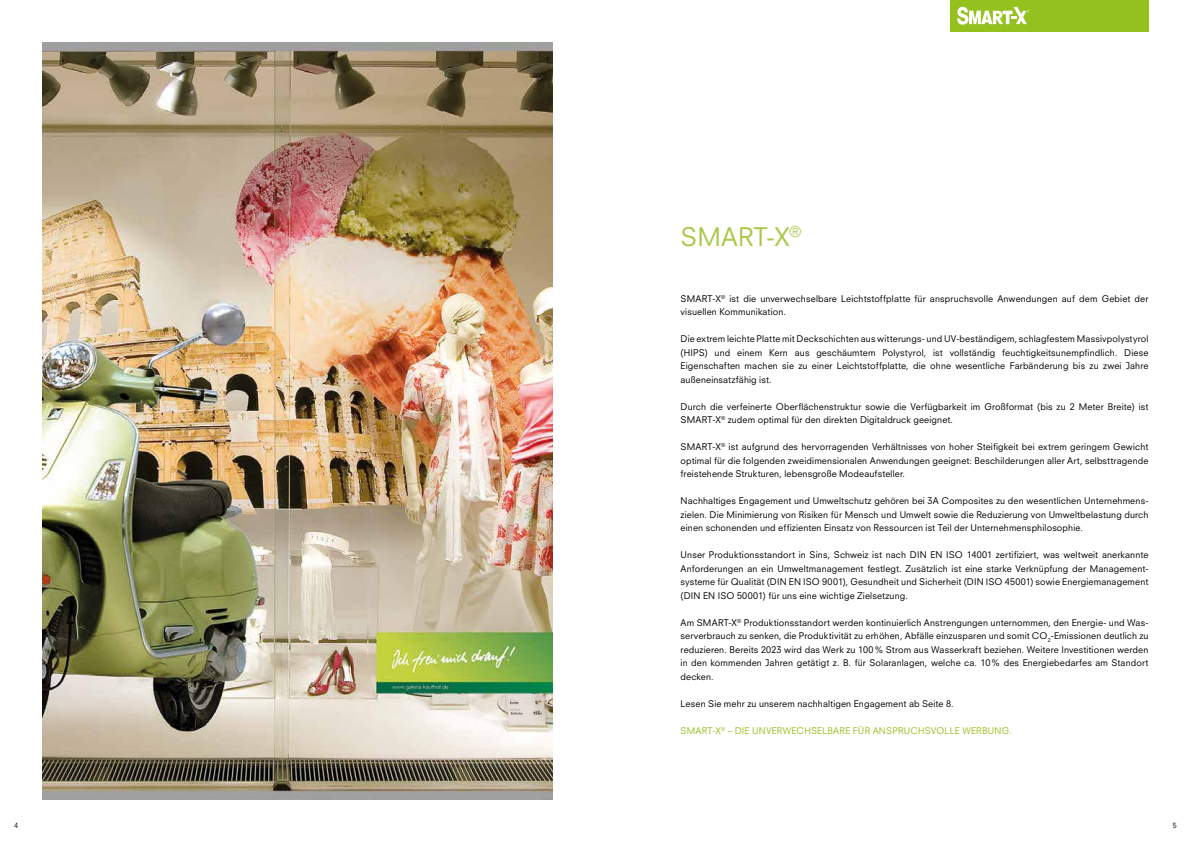
<style>
.page{position:relative;width:1191px;height:842px;background:#fff}
.page>*{position:absolute;margin:0;border:0;box-sizing:border-box;transform-origin:0 0}
.t1{font:25px "Neuzeit SLT Std";letter-spacing:.01em;color:#a8c947}
.t2{font:9px/13.5px "Neuzeit SLT Std";letter-spacing:.015em;color:#000;text-align:justify}
.t3{font:9px "Neuzeit SLT Std";letter-spacing:.025em;color:#95c11f}
.t4{font:7px "Neuzeit SLT Std";color:#000}
</style>
<div class="page">
<div style="left:950px;top:0;width:198px;height:31px;background:#95c11f"></div>
<img style="left:43px;top:43px;width:510px;height:756px">
<svg style="left:957px;top:7px;width:72px;height:18px"></svg>
<h1 class="t1" style="left:680px;top:221px;width:122px">SMART-X<sup>®</sup></h1>
<p class="t2" style="left:680px;top:291px;width:469px">SMART-X<sup>®</sup> ist die unverwechselbare Leichtstoffplatte für anspruchsvolle Anwendungen auf dem Gebiet der visuellen Kommunikation.</p>
<p class="t2" style="left:680px;top:332px;width:469px">Die extrem leichte Platte mit Deckschichten aus witterungs- und UV-beständigem, schlagfestem Massivpolystyrol (HIPS) und einem Kern aus geschäumtem Polystyrol, ist vollständig feuchtigkeitsunempfindlich. Diese Eigenschaften machen sie zu einer Leichtstoffplatte, die ohne wesentliche Farbänderung bis zu zwei Jahre außeneinsatzfähig ist.</p>
<p class="t2" style="left:680px;top:399px;width:469px">Durch die verfeinerte Oberflächenstruktur sowie die Verfügbarkeit im Großformat (bis zu 2 Meter Breite) ist<br>SMART-X<sup>®</sup> zudem optimal für den direkten Digitaldruck geeignet.</p>
<p class="t2" style="left:680px;top:440px;width:469px">SMART-X<sup>®</sup> ist aufgrund des hervorragenden Verhältnisses von hoher Steifigkeit bei extrem geringem Gewicht optimal für die folgenden zweidimensionalen Anwendungen geeignet: Beschilderungen aller Art, selbsttragende freistehende Strukturen, lebensgroße Modeaufsteller.</p>
<p class="t2" style="left:680px;top:494px;width:469px">Nachhaltiges Engagement und Umweltschutz gehören bei 3A Composites zu den wesentlichen Unternehmens&shy;zielen. Die Minimierung von Risiken für Mensch und Umwelt sowie die Reduzierung von Umweltbelastung durch einen schonenden und effizienten Einsatz von Ressourcen ist Teil der Unternehmensphilosophie.</p>
<p class="t2" style="left:680px;top:548px;width:469px">Unser Produktionsstandort in Sins, Schweiz ist nach DIN EN ISO 14001 zertifiziert, was weltweit anerkannte Anforderungen an ein Umweltmanagement festlegt. Zusätzlich ist eine starke Verknüpfung der Management&shy;systeme für Qualität (DIN EN ISO 9001), Gesundheit und Sicherheit (DIN ISO 45001) sowie Energiemanagement (DIN EN ISO 50001) für uns eine wichtige Zielsetzung.</p>
<p class="t2" style="left:680px;top:615px;width:469px">Am SMART-X<sup>®</sup> Produktionsstandort werden kontinuierlich Anstrengungen unternommen, den Energie- und Was&shy;serverbrauch zu senken, die Produktivität zu erhöhen, Abfälle einzusparen und somit CO<sub>2</sub>-Emissionen deutlich zu reduzieren. Bereits 2023 wird das Werk zu 100% Strom aus Wasserkraft beziehen. Weitere Investitionen werden in den kommenden Jahren getätigt z. B. für Solaranlagen, welche ca. 10% des Energiebedarfes am Standort decken.</p>
<p class="t2" style="left:680px;top:696px;width:275px">Lesen Sie mehr zu unserem nachhaltigen Engagement ab Seite 8.</p>
<p class="t3" style="left:680px;top:725px;width:332px">SMART-X<sup>®</sup> – DIE UNVERWECHSELBARE FÜR ANSPRUCHSVOLLE WERBUNG.</p>
<p class="t4" style="left:14px;top:821px;width:5px">4</p>
<p class="t4" style="left:1172px;top:821px;width:5px">5</p>
</div>
